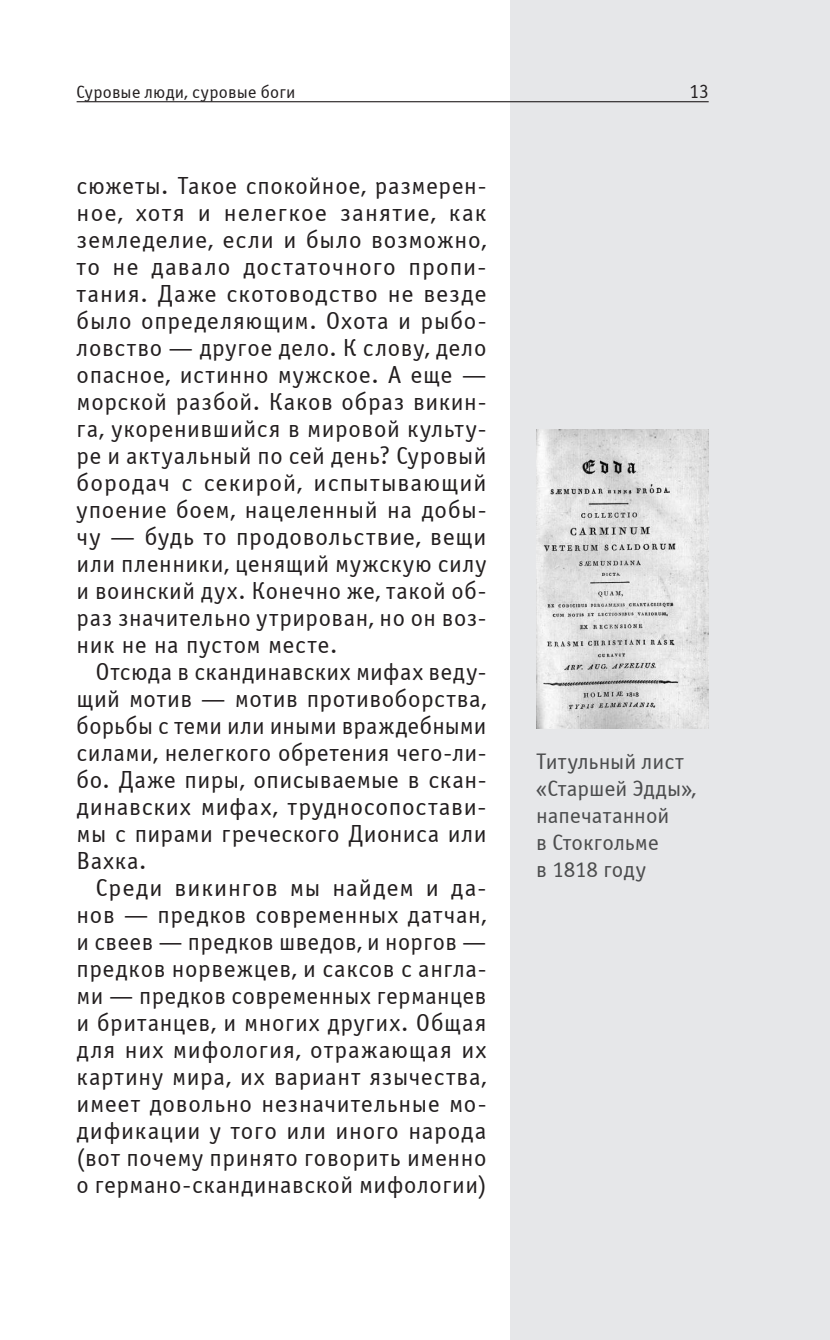
<style>
.page{position:relative;width:830px;height:1340px;background:#fff}
.page>*{position:absolute;margin:0;border:0;box-sizing:border-box;transform-origin:0 0}
.t1{font:24.75px/27px "Officina Sans C";letter-spacing:.025em;color:#231f20;text-align:justify}
.t2{font:22.5px/27px "Officina Sans C";color:#4b4c4d}
.t3{font:20.25px "Officina Sans C";color:#231f20;scale:.95 1}
.t4{font:18px "Officina Sans C";letter-spacing:.015em;color:#231f20}
</style>
<div class="page">
<div style="left:510px;top:0;width:319px;height:1339px;background:#e6e7e9"></div>
<hr style="left:77px;top:101px;width:631px;height:1px;background:#231f20">
<img style="left:536px;top:430px;width:172px;height:298px">
<p class="t4" style="left:77px;top:82px;width:220px">Суровые люди, суровые боги</p>
<p class="t3" style="left:689px;top:81px;width:22px">13</p>
<p class="t1" style="left:77px;top:173px;width:411px">сюжеты. Такое спокойное, размерен&shy;ное, хотя и нелегкое занятие, как земледелие, если и было возможно, то не давало достаточного пропи&shy;тания. Даже скотоводство не везде было определяющим. Охота и рыбо&shy;ловство — другое дело. К слову, дело опасное, истинно мужское. А еще — морской разбой. Каков образ викин&shy;га, укоренившийся в мировой культу&shy;ре и актуальный по сей день? Суровый бородач с секирой, испытывающий упоение боем, нацеленный на добы&shy;чу — будь то продовольствие, вещи или пленники, ценящий мужскую силу и воинский дух. Конечно же, такой об&shy;раз значительно утрирован, но он воз&shy;ник не на пустом месте.</p>
<p class="t1" style="left:77px;top:659px;width:411px;text-indent:19px">Отсюда в скандинавских мифах веду&shy;щий мотив — мотив противоборства, борьбы с теми или иными враждебными силами, нелегкого обретения чего-ли&shy;бо. Даже пиры, описываемые в скан&shy;динавских мифах, трудносопостави&shy;мы с пирами греческого Диониса или Вахка.</p>
<p class="t1" style="left:77px;top:875px;width:411px;text-indent:19px">Среди викингов мы найдем и да&shy;нов — предков современных датчан, и свеев — предков шведов, и норгов — предков норвежцев, и саксов с англа&shy;ми — предков современных германцев и британцев, и многих других. Общая для них мифология, отражающая их картину мира, их вариант язычества, имеет довольно незначительные мо&shy;дификации у того или иного народа (вот почему принято говорить именно о германо-скандинавской мифологии)</p>
<p class="t2" style="left:536px;top:748px;width:161px">Титульный лист «Старшей Эдды», напечатанной<br>в Стокгольме<br>в 1818 году</p>
</div>
